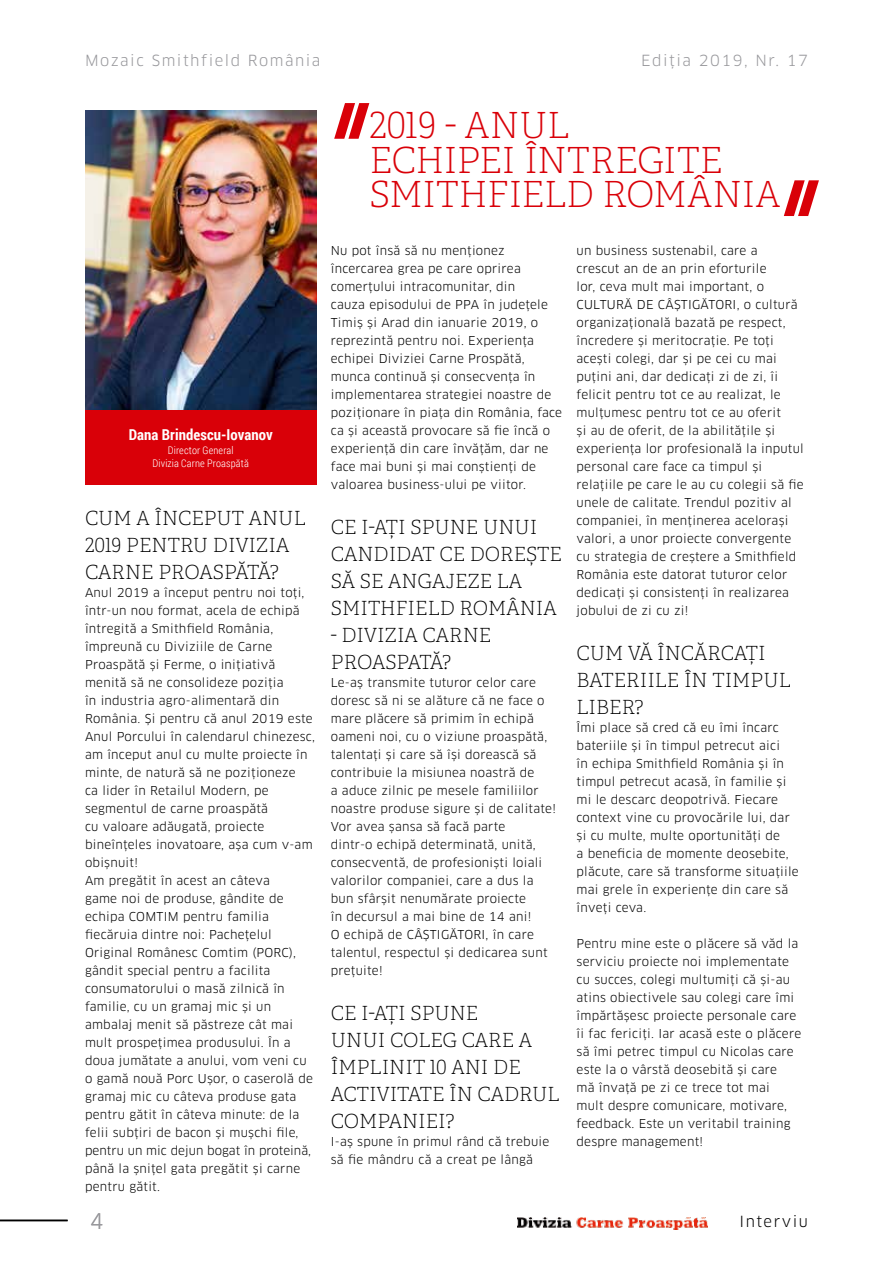
<style>
.page{position:relative;width:893px;height:1263px;background:#fff}
.page>*{position:absolute;margin:0;border:0;box-sizing:border-box;transform-origin:0 0}
.t1{font:36px/34.5px "Adelle PE Th";letter-spacing:-.015em;color:#d90008}
.t2{font:21px "Clan Pro";color:#98989c}
.t3{font:19.5px/27px "Adelle PE Th";color:#000}
.t4{font:15px "Clan Pro";letter-spacing:.1em;color:#98989c}
.t5{font:700 15px "Roboto Condensed";letter-spacing:.005em;color:#fff}
.t6{font:15px "Clan Pro";letter-spacing:.1em;color:#000}
.t7{font:12px/18px "Clan Pro";letter-spacing:.02em;color:#000}
.t8{font:300 10.5px/12.6px "Roboto Condensed";letter-spacing:.015em;color:#fff;text-align:center}
</style>
<div class="page">
<hr style="left:0;top:1220px;width:68px;height:1px;background:#000">
<img style="left:517px;top:1217px;width:190px;height:12px">
<img style="left:85px;top:111px;width:231px;height:299px">
<div style="left:85px;top:410px;width:231px;height:74px;background:#d90008"></div>
<svg style="left:334px;top:103px;width:35px;height:36px"></svg>
<svg style="left:784px;top:180px;width:35px;height:36px"></svg>
<p class="t4" style="left:85px;top:51px;width:237px">Mozaic Smithfield România</p>
<p class="t4" style="left:641px;top:51px;width:168px">Ediția 2019, Nr. 17</p>
<p class="t5" style="left:129px;top:424px;width:145px">Dana Brindescu-Iovanov</p>
<p class="t8" style="left:152px;top:444px;width:98px">Director General<br>Divizia Carne Proaspătă</p>
<h3 class="t3" style="left:85px;top:504px;width:222px">CUM A ÎNCEPUT ANUL<br>2019 PENTRU DIVIZIA<br>CARNE PROASPĂTĂ?</h3>
<p class="t7" style="left:85px;top:583px;width:232px">Anul 2019 a început pentru noi toți, într-un nou format, acela de echipă întregită a Smithfield România, împreună cu Diviziile de Carne<br>Proaspătă și Ferme, o inițiativă menită să ne consolideze poziția<br>în industria agro-alimentară din<br>România. Și pentru că anul 2019 este<br>Anul Porcului în calendarul chinezesc, am început anul cu multe proiecte în minte, de natură să ne poziționeze<br>ca lider în Retailul Modern, pe segmentul de carne proaspătă<br>cu valoare adăugată, proiecte bineînțeles inovatoare, așa cum v-am obișnuit!<br>Am pregătit în acest an câteva<br>game noi de produse, gândite de echipa COMTIM pentru familia fiecăruia dintre noi: Pachețelul<br>Original Românesc Comtim (PORC), gândit special pentru a facilita consumatorului o masă zilnică în familie, cu un gramaj mic și un ambalaj menit să păstreze cât mai mult prospețimea produsului. În a doua jumătate a anului, vom veni cu o gamă nouă Porc Ușor, o caserolă de gramaj mic cu câteva produse gata pentru gătit în câteva minute: de la felii subțiri de bacon și mușchi file, pentru un mic dejun bogat în proteină, până la șnițel gata pregătit și carne pentru gătit.</p>
<h2 class="t2" style="left:90px;top:1208px;width:15px">4</h2>
<h1 class="t1" style="left:369px;top:107px;width:413px">2019 - ANUL<br>ECHIPEI ÎNTREGITE<br>SMITHFIELD ROMÂNIA</h1>
<p class="t7" style="left:577px;top:241px;width:229px">un business sustenabil, care a<br>crescut an de an prin eforturile<br>lor, ceva mult mai important, o CULTURĂ DE CÂȘTIGĂTORI, o cultură organizațională bazată pe respect, încredere și meritocrație. Pe toți acești colegi, dar și pe cei cu mai puțini ani, dar dedicați zi de zi, îi felicit pentru tot ce au realizat, le mulțumesc pentru tot ce au oferit<br>și au de oferit, de la abilitățile și experiența lor profesională la inputul personal care face ca timpul și relațiile pe care le au cu colegii să fie unele de calitate. Trendul pozitiv al companiei, în menținerea acelorași valori, a unor proiecte convergente cu strategia de creștere a Smithfield România este datorat tuturor celor dedicați și consistenți în realizarea jobului de zi cu zi!</p>
<h3 class="t3" style="left:577px;top:639px;width:216px">CUM VĂ ÎNCĂRCAȚI<br>BATERIILE ÎN TIMPUL<br>LIBER?</h3>
<p class="t7" style="left:577px;top:718px;width:224px">Îmi place să cred că eu îmi încarc bateriile și în timpul petrecut aici<br>în echipa Smithfield România și în timpul petrecut acasă, în familie și mi le descarc deopotrivă. Fiecare context vine cu provocările lui, dar și cu multe, multe oportunități de<br>a beneficia de momente deosebite, plăcute, care să transforme situațiile mai grele în experiențe din care să înveți ceva.</p>
<p class="t7" style="left:577px;top:934px;width:226px">Pentru mine este o plăcere să văd la serviciu proiecte noi implementate cu succes, colegi multumiți că și-au atins obiectivele sau colegi care îmi împărtășesc proiecte personale care îi fac fericiți. Iar acasă este o plăcere să îmi petrec timpul cu Nicolas care este la o vârstă deosebită și care<br>mă învață pe zi ce trece tot mai<br>mult despre comunicare, motivare, feedback. Este un veritabil training despre management!</p>
<p class="t7" style="left:331px;top:241px;width:233px">Nu pot însă să nu menționez încercarea grea pe care oprirea comerțului intracomunitar, din<br>cauza episodului de PPA în județele Timiș și Arad din ianuarie 2019, o reprezintă pentru noi. Experiența echipei Diviziei Carne Prospătă, munca continuă și consecvența în implementarea strategiei noastre de poziționare în piața din România, face ca și această provocare să fie încă o experiență din care învățăm, dar ne face mai buni și mai conștienți de valoarea business-ului pe viitor.</p>
<h3 class="t3" style="left:331px;top:513px;width:233px">CE I-AȚI SPUNE UNUI<br>CANDIDAT CE DOREȘTE<br>SĂ SE ANGAJEZE LA<br>SMITHFIELD ROMÂNIA</h3>
<h3 class="t3" style="left:331px;top:621px;width:162px">- DIVIZIA CARNE<br>PROASPATĂ?</h3>
<p class="t7" style="left:331px;top:673px;width:227px">Le-aș transmite tuturor celor care doresc să ni se alăture că ne face o mare plăcere să primim în echipă oameni noi, cu o viziune proaspătă, talentați și care să își dorească să contribuie la misiunea noastră de<br>a aduce zilnic pe mesele familiilor noastre produse sigure și de calitate!<br>Vor avea șansa să facă parte<br>dintr-o echipă determinată, unită, consecventă, de profesioniști loiali valorilor companiei, care a dus la bun sfârșit nenumărate proiecte<br>în decursul a mai bine de 14 ani!<br>O echipă de CÂȘTIGĂTORI, în care talentul, respectul și dedicarea sunt prețuite!</p>
<h3 class="t3" style="left:331px;top:999px;width:230px">CE I-AȚI SPUNE<br>UNUI COLEG CARE A<br>ÎMPLINIT 10 ANI DE<br>ACTIVITATE ÎN CADRUL<br>COMPANIEI?</h3>
<p class="t7" style="left:331px;top:1132px;width:220px">I-aș spune în primul rând că trebuie să fie mândru că a creat pe lângă</p>
<p class="t6" style="left:739px;top:1212px;width:70px">Interviu</p>
</div>
